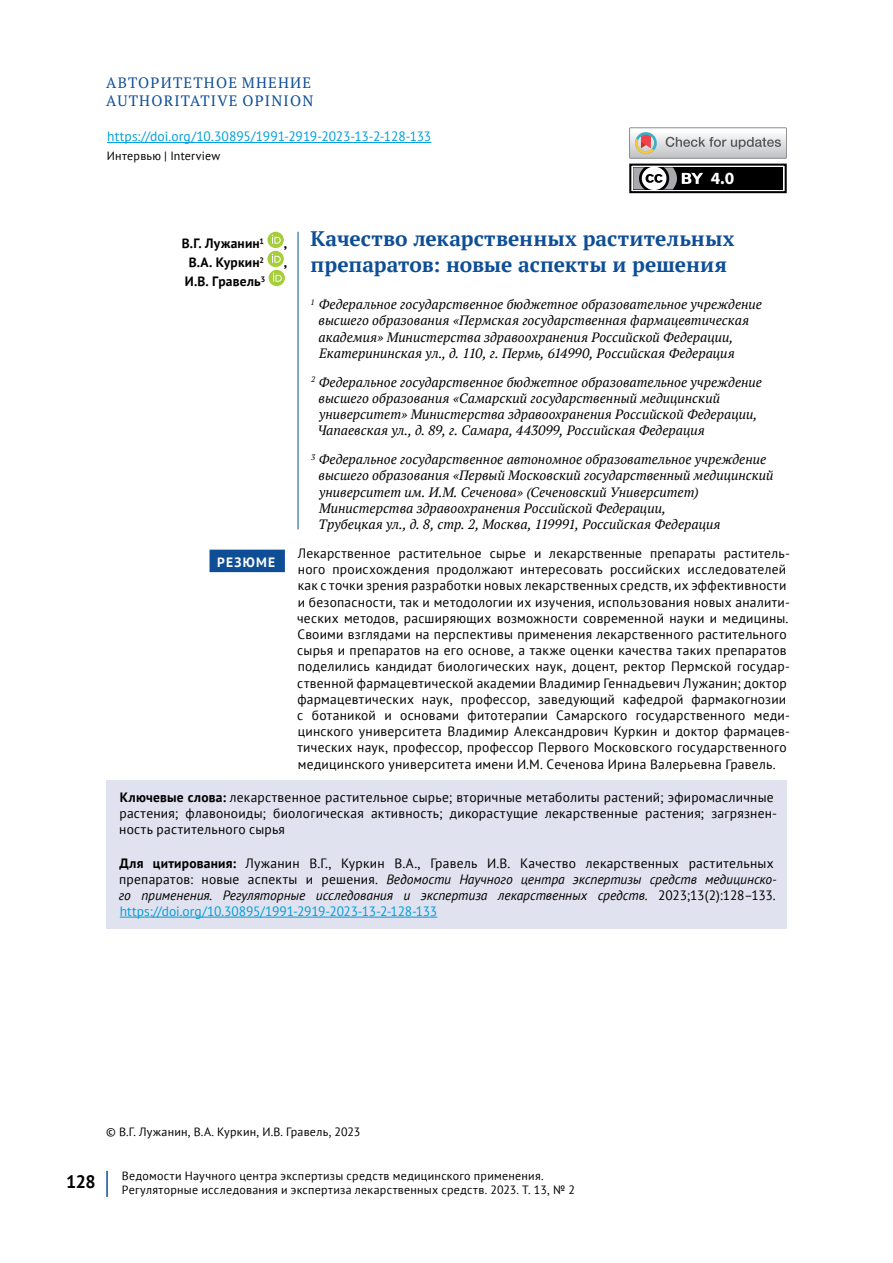
<style>
.page{position:relative;width:893px;height:1263px;background:#fff}
.page>*{position:absolute;margin:0;border:0;box-sizing:border-box;transform-origin:0 0}
.t1{font:700 21px/25.2px "PT Serif";letter-spacing:.005em;color:#0e4e96}
.t2{font:700 18px "PT Sans";color:#000}
.t3{font:700 17.25px "Myriad Pro";color:#fff}
.Kolon_rubrica{font:15px "PT Serif";letter-spacing:.08em;color:#0e4e96}
.Abstracts_RUS{font:13.5px/16.2px "PT Sans";letter-spacing:.02em;color:#000}
.Address{font:italic 13.5px/16.2px "PT Serif";color:#000}
.Keywords_RUS{font:13.5px/16.2px "PT Sans";letter-spacing:.015em;color:#000}
.DOI{font:13.5px "PT Sans";color:#009edb}
.Author{font:700 13.5px "PT Sans";letter-spacing:.015em;color:#000}
.Abstracts_Zagol{font:700 13.5px "PT Sans";letter-spacing:.09em;color:#fff}
.Copyright{font:12px/14.4px "PT Sans";letter-spacing:.02em;color:#000}
.article_type{font:12px "PT Sans";letter-spacing:.02em;color:#000}
.s1{font-weight:700}
.s2{font-style:italic}
.s3{color:#009edb}
</style>
<div class="page">
<hr style="left:106px;top:1171px;width:2px;height:26px;background:#0e4e96">
<div style="left:106px;top:780px;width:681px;height:149px;background:#e1e2ef"></div>
<hr style="left:107px;top:142px;width:324px;height:1px;background:#009edb">
<hr style="left:120px;top:917px;width:317px;height:1px;background:#009edb">
<svg style="left:629px;top:128px;width:157px;height:30px"></svg>
<svg style="left:633px;top:189px;width:150px;height:1px"></svg>
<div style="left:629px;top:164px;width:158px;height:29px;border:2px solid #000"></div>
<div style="left:633px;top:167px;width:150px;height:22px;background:#000"></div>
<svg style="left:633px;top:167px;width:70px;height:22px"></svg>
<div style="left:209px;top:550px;width:76px;height:22px;background:#0e4e96"></div>
<div style="left:267px;top:232px;width:17px;height:16px;background:#a5ce3a;border-radius:50%"></div>
<svg style="left:272px;top:235px;width:9px;height:9px"></svg>
<div style="left:267px;top:251px;width:17px;height:16px;background:#a5ce3a;border-radius:50%"></div>
<svg style="left:272px;top:254px;width:9px;height:9px"></svg>
<div style="left:269px;top:270px;width:16px;height:16px;background:#a5ce3a;border-radius:50%"></div>
<svg style="left:273px;top:273px;width:9px;height:9px"></svg>
<hr style="left:298px;top:232px;width:1px;height:297px;background:#0e4e96">
<p class="Kolon_rubrica" style="left:106px;top:73px;width:207px">АВТОРИТЕТНОЕ МНЕНИЕ</p>
<p class="Kolon_rubrica" style="left:106px;top:91px;width:209px">AUTHORITATIVE OPINION</p>
<p class="DOI" style="left:107px;top:128px;width:326px">https://doi.org/10.30895/1991-2919-2023-13-2-128-133</p>
<p class="article_type" style="left:107px;top:148px;width:115px">Интервью | Interview</p>
<p class="t3" style="left:711px;top:167px;width:25px">4.0</p>
<p class="t1" style="left:310px;top:226px;width:426px">Качество лекарственных растительных препаратов: новые аспекты и решения</p>
<p class="Address" style="left:318px;top:296px;width:445px;text-indent:-8px"><sup>1</sup> Федеральное государственное бюджетное образовательное учреждение высшего образования «Пермская государственная фармацевтическая академия» Министерства здравоохранения Российской Федерации, Екатерининская ул., д. 110, г. Пермь, 614990, Российская Федерация</p>
<p class="Address" style="left:318px;top:374px;width:446px;text-indent:-7px"><sup>2</sup> Федеральное государственное бюджетное образовательное учреждение высшего образования «Самарский государственный медицинский университет» Министерства здравоохранения Российской Федерации, Чапаевская ул., д. 89, г. Самара, 443099, Российская Федерация</p>
<p class="Address" style="left:318px;top:451px;width:457px;text-indent:-7px"><sup>3</sup> Федеральное государственное автономное образовательное учреждение высшего образования «Первый Московский государственный медицинский университет им. И.М. Сеченова» (Сеченовский Университет)<br>Министерства здравоохранения Российской Федерации,<br>Трубецкая ул., д. 8, cтр. 2, Москва, 119991, Российская Федерация</p>
<p class="Abstracts_RUS" style="left:297px;top:545px;width:494px">Лекарственное растительное сырье и лекарственные препараты раститель&shy;ного происхождения продолжают интересовать российских исследователей как с точки зрения разработки новых лекарственных средств, их эффективности и безопасности, так и методологии их изучения, использования новых аналити&shy;ческих методов, расширяющих возможности современной науки и медицины.<br>Своими взглядами на перспективы применения лекарственного растительного сырья и препаратов на его основе, а также оценки качества таких препаратов поделились кандидат биологических наук, доцент, ректор Пермской государ&shy;ственной фармацевтической академии Владимир Геннадьевич Лужанин; доктор фармацевтических наук, профессор, заведующий кафедрой фармакогнозии с ботаникой и основами фитотерапии Самарского государственного меди&shy;цинского университета Владимир Александрович Куркин и доктор фармацев&shy;тических наук, профессор, профессор Первого Московского государственного медицинского университета имени И.М. Сеченова Ирина Валерьевна Гравель.</p>
<p class="Keywords_RUS" style="left:119px;top:789px;width:659px"><span class="s1">Ключевые слова:</span> лекарственное растительное сырье; вторичные метаболиты растений; эфиромасличные растения; флавоноиды; биологическая активность; дикорастущие лекарственные растения; загрязнен&shy;ность растительного сырья</p>
<p class="Keywords_RUS" style="left:119px;top:854px;width:659px"><span class="s1">Для цитирования:</span> Лужанин В.Г., Куркин В.А., Гравель И.В. Качество лекарственных растительных препаратов: новые аспекты и решения. <span class="s2">Ведомости Научного центра экспертизы средств медицинско&shy;го применения. Регуляторные исследования и экспертиза лекарственных средств</span>. 2023;13(2):128–133. <span class="s3">https://doi.org/10.30895/1991-2919-2023-13-2-128-133</span></p>
<p class="Author" style="left:182px;top:234px;width:84px">В.Г. Лужанин<sup>1</sup></p>
<p class="Author" style="left:284px;top:234px;width:5px">,</p>
<p class="Author" style="left:189px;top:253px;width:77px">В.А. Куркин<sup>2</sup></p>
<p class="Author" style="left:284px;top:253px;width:5px">,</p>
<p class="Author" style="left:185px;top:272px;width:82px">И.В. Гравель<sup>3</sup></p>
<p class="Abstracts_Zagol" style="left:217px;top:553px;width:60px">РЕЗЮМЕ</p>
<p class="Copyright" style="left:106px;top:1124px;width:256px">© В.Г. Лужанин, В.А. Куркин, И.В. Гравель, 2023</p>
<p class="t2" style="left:66px;top:1170px;width:31px">128</p>
<p class="Copyright" style="left:122px;top:1168px;width:455px">Ведомости Научного центра экспертизы средств медицинского применения.<br>Регуляторные исследования и экспертиза лекарственных средств. 2023. Т. 13, № 2</p>
</div>
